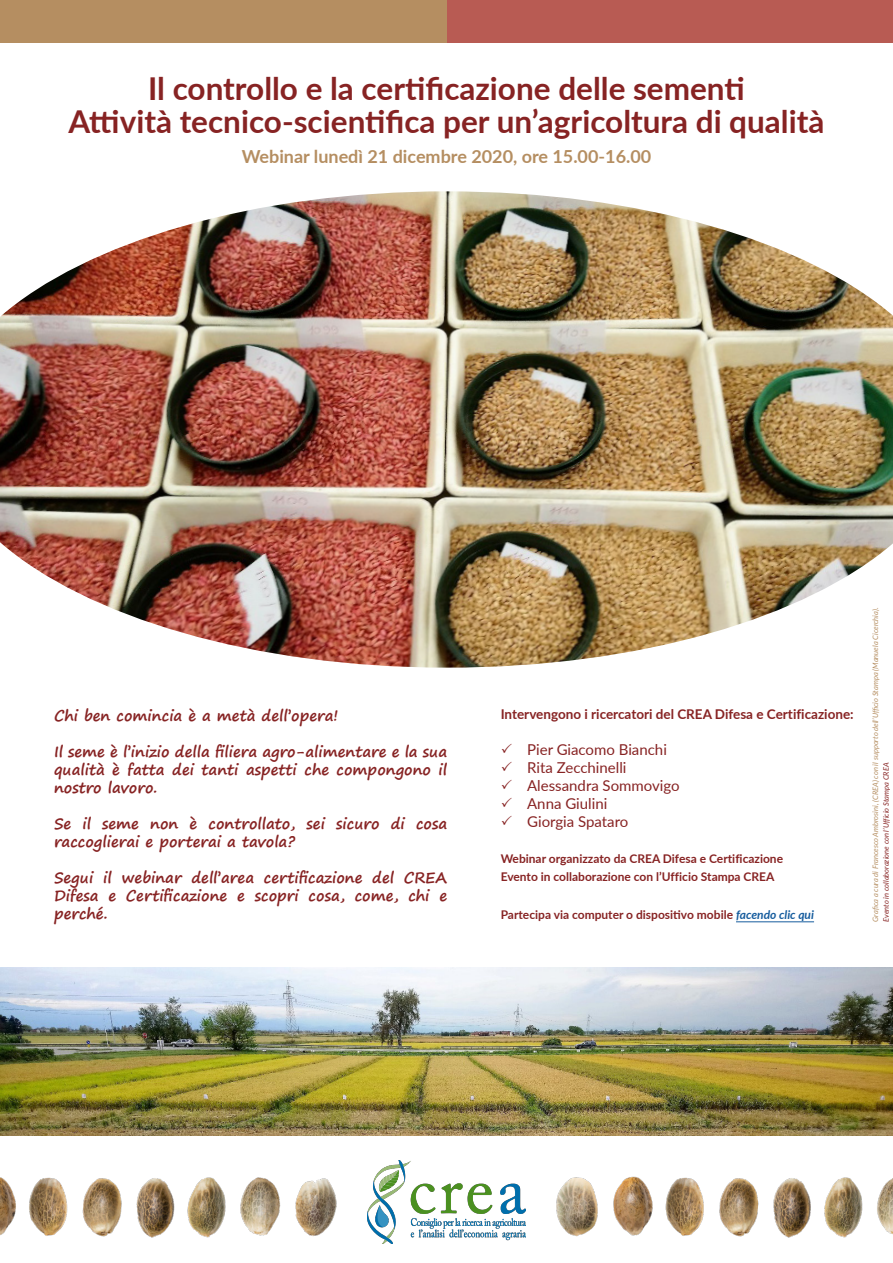
<style>
.page{position:relative;width:893px;height:1263px;background:#fff}
.page>*{position:absolute;margin:0;border:0;box-sizing:border-box;transform-origin:0 0}
.t1{font:700 31.5px "Lato";color:#872323}
.t2{font:700 18px "Lato";color:#b58e61}
.t3{font:700 15px/18px "Segoe Print";color:#872323;text-align:justify}
.t4{font:15px "Lato";color:#872323}
.t5{font:700 13.5px "Lato";color:#872323}
.t6{font:700 12px "Lato";color:#872323}
.t7{font:italic 7.5px "Lato";color:#b58e61}
.t8{font:italic 7.5px "Lato";color:#872323}
.s1{font-style:italic;color:#175d9e}
</style>
<div class="page">
<img style="left:367px;top:1161px;width:159px;height:83px">
<img style="left:0;top:967px;width:893px;height:168px">
<img style="left:0;top:191px;width:893px;height:477px">
<div style="left:446px;top:0;width:447px;height:43px;background:#b85b53"></div>
<div style="left:0;top:0;width:446px;height:43px;background:#b58e61"></div>
<hr style="left:736px;top:921px;width:78px;height:1px;background:#175d9e">
<img style="left:0;top:1109px;width:367px;height:129px">
<img style="left:535px;top:1109px;width:358px;height:129px">
<p class="t1" style="left:148px;top:65px;width:598px">Il controllo e la certificazione delle sementi</p>
<p class="t1" style="left:68px;top:98px;width:757px">Attività tecnico-scientifica per un’agricoltura di qualità</p>
<p class="t2" style="left:242px;top:143px;width:411px">Webinar lunedì 21 dicembre 2020, ore 15.00-16.00</p>
<p class="t3" style="left:54px;top:706px;width:286px">Chi ben comincia è a metà dell’opera!</p>
<p class="t3" style="left:54px;top:742px;width:395px">Il seme è l’inizio della filiera agro-alimentare e la sua qualità è fatta dei tanti aspetti che compongono il nostro lavoro.</p>
<p class="t3" style="left:54px;top:814px;width:395px">Se il seme non è controllato, sei sicuro di cosa raccoglierai e porterai a tavola?</p>
<p class="t3" style="left:54px;top:868px;width:395px">Segui il webinar dell’area certificazione del CREA Difesa e Certificazione e scopri cosa, come, chi e perché.</p>
<p class="t5" style="left:501px;top:704px;width:354px">Intervengono i ricercatori del CREA Difesa e Certificazione:</p>
<p class="t4" style="left:527px;top:739px;width:141px">Pier Giacomo Bianchi</p>
<p class="t4" style="left:527px;top:757px;width:101px">Rita Zecchinelli</p>
<p class="t4" style="left:527px;top:775px;width:154px">Alessandra Sommovigo</p>
<p class="t4" style="left:527px;top:793px;width:82px">Anna Giulini</p>
<p class="t4" style="left:527px;top:811px;width:103px">Giorgia Spataro</p>
<p class="t6" style="left:501px;top:850px;width:284px">Webinar organizzato da CREA Difesa e Certificazione</p>
<p class="t6" style="left:501px;top:868px;width:275px">Evento in collaborazione con l’Ufficio Stampa CREA</p>
<p class="t6" style="left:501px;top:906px;width:315px">Partecipa via computer o dispositivo mobile <span class="s1">facendo clic qui</span></p>
<p class="t7" style="left:870px;top:922px;width:316px;rotate:-90deg">Grafica a cura di Francesco Ambrosini, (CREA) con il supporto dell’Ufficio Stampa (Manuela Cicerchia).</p>
<p class="t8" style="left:881px;top:922px;width:161px;rotate:-90deg">Evento in collaborazione con l’Ufficio Stampa CREA</p>
</div>
